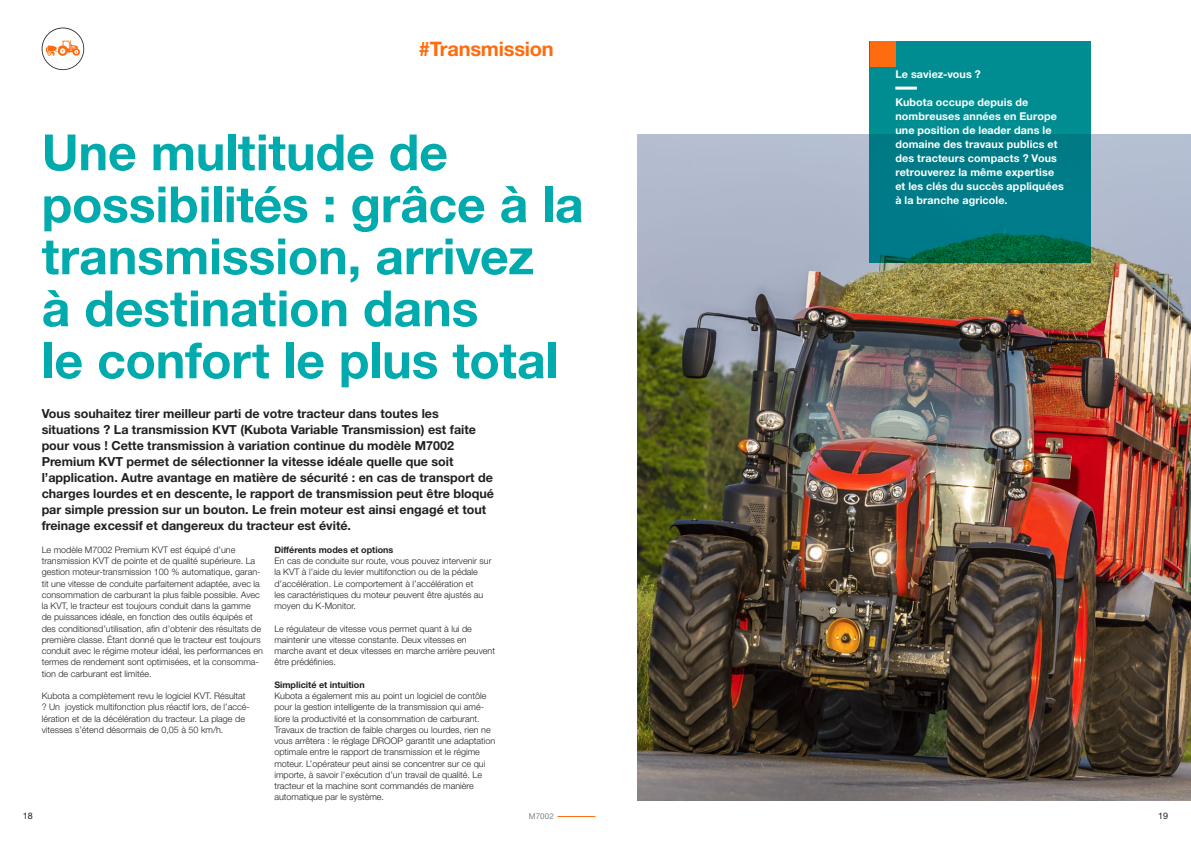
<style>
.page{position:relative;width:1191px;height:842px;background:#fff}
.page>*{position:absolute;margin:0;border:0;box-sizing:border-box;transform-origin:0 0}
.t1{font:700 50px/52px "Helvetica Neue LT Std";letter-spacing:-.005em;color:#00aaad}
.t2{font:700 20px "Helvetica Neue LT Std";letter-spacing:-.01em;color:#ff6b0f}
.t3{font:700 12.5px/16px "Helvetica Neue LT Std";color:#231f20}
.t4{font:700 10.8px/14px "Helvetica Neue LT Std";letter-spacing:.01em;color:#fff}
.t5{font:300 9px/11.2px "Helvetica Neue LT Std";color:#231f20}
.t6{font:700 9px "Helvetica Neue LT Std";color:#231f20}
.t7{font:9px "Helvetica Neue LT Std";color:#231f20}
.t8{font:8px "Helvetica Neue LT Std";letter-spacing:.01em;color:#808285}
</style>
<div class="page">
<hr style="left:557px;top:816px;width:38px;height:1px;background:#ff6b0f">
<img style="left:637px;top:135px;width:554px;height:665px">
<svg style="left:42px;top:28px;width:42px;height:42px"></svg>
<svg style="left:870px;top:42px;width:221px;height:221px;background:#008084"></svg>
<hr style="left:895px;top:87px;width:22px;height:3px;background:#fff">
<div style="left:870px;top:42px;width:25px;height:25px;background:#ff6b0f"></div>
<h2 class="t2" style="left:419px;top:36px;width:136px">#Transmission</h2>
<h1 class="t1" style="left:42px;top:125px;width:543px">Une multitude de possibilités : grâce à la transmission, arrivez<br>à destination dans<br>le confort le plus total</h1>
<p class="t3" style="left:42px;top:405px;width:454px">Vous souhaitez tirer meilleur parti de votre tracteur dans toutes les situations ? La transmission KVT (Kubota Variable Transmission) est faite pour vous ! Cette transmission à variation continue du modèle M7002<br>Premium KVT permet de sélectionner la vitesse idéale quelle que soit l’application. Autre avantage en matière de sécurité : en cas de transport de charges lourdes et en descente, le rapport de transmission peut être bloqué par simple pression sur un bouton. Le frein moteur est ainsi engagé et tout freinage excessif et dangereux du tracteur est évité.</p>
<p class="t5" style="left:42px;top:544px;width:223px">Le modèle M7002 Premium KVT est équipé d’une transmission KVT de pointe et de qualité supérieure. La gestion moteur-transmission 100 % automatique, garan&shy;tit une vitesse de conduite parfaitement adaptée, avec la consommation de carburant la plus faible possible. Avec la KVT, le tracteur est toujours conduit dans la gamme de puissances idéale, en fonction des outils équipés et des conditionsd’utilisation, afin d’obtenir des résultats de première classe. Étant donné que le tracteur est toujours conduit avec le régime moteur idéal, les performances en termes de rendement sont optimisées, et la consomma&shy;tion de carburant est limitée.</p>
<p class="t5" style="left:42px;top:690px;width:210px">Kubota a complètement revu le logiciel KVT. Résultat ? Un joystick multifonction plus réactif lors, de l’accé&shy;lération et de la décélération du tracteur. La plage de vitesses s’étend désormais de 0,05 à 50 km/h.</p>
<p class="t6" style="left:274px;top:544px;width:120px">Différents modes et options</p>
<p class="t5" style="left:274px;top:555px;width:219px">En cas de conduite sur route, vous pouvez intervenir sur la KVT à l’aide du levier multifonction ou de la pédale d’accélération. Le comportement à l’accélération et<br>les caractéristiques du moteur peuvent être ajustés au moyen du K-Monitor.</p>
<p class="t5" style="left:274px;top:622px;width:222px">Le régulateur de vitesse vous permet quant à lui de maintenir une vitesse constante. Deux vitesses en marche avant et deux vitesses en marche arrière peuvent être prédéfinies.</p>
<p class="t6" style="left:274px;top:679px;width:92px">Simplicité et intuition</p>
<p class="t5" style="left:274px;top:690px;width:222px">Kubota a également mis au point un logiciel de contôle pour la gestion intelligente de la transmission qui amé&shy;liore la productivité et la consommation de carburant.<br>Travaux de traction de faible charges ou lourdes, rien ne vous arrêtera : le réglage DROOP garantit une adaptation optimale entre le rapport de transmission et le régime moteur. L’opérateur peut ainsi se concentrer sur ce qui importe, à savoir l’exécution d’un travail de qualité. Le tracteur et la machine sont commandés de manière automatique par le système.</p>
<p class="t4" style="left:895px;top:67px;width:87px">Le saviez-vous ?</p>
<p class="t4" style="left:895px;top:95px;width:170px">Kubota occupe depuis de nombreuses années en Europe une position de leader dans le domaine des travaux publics et des tracteurs compacts ? Vous retrouverez la même expertise et les clés du succès appliquées à la branche agricole.</p>
<p class="t7" style="left:23px;top:811px;width:12px">18</p>
<p class="t8" style="left:529px;top:812px;width:27px">M7002</p>
<p class="t7" style="left:1158px;top:811px;width:12px">19</p>
</div>
